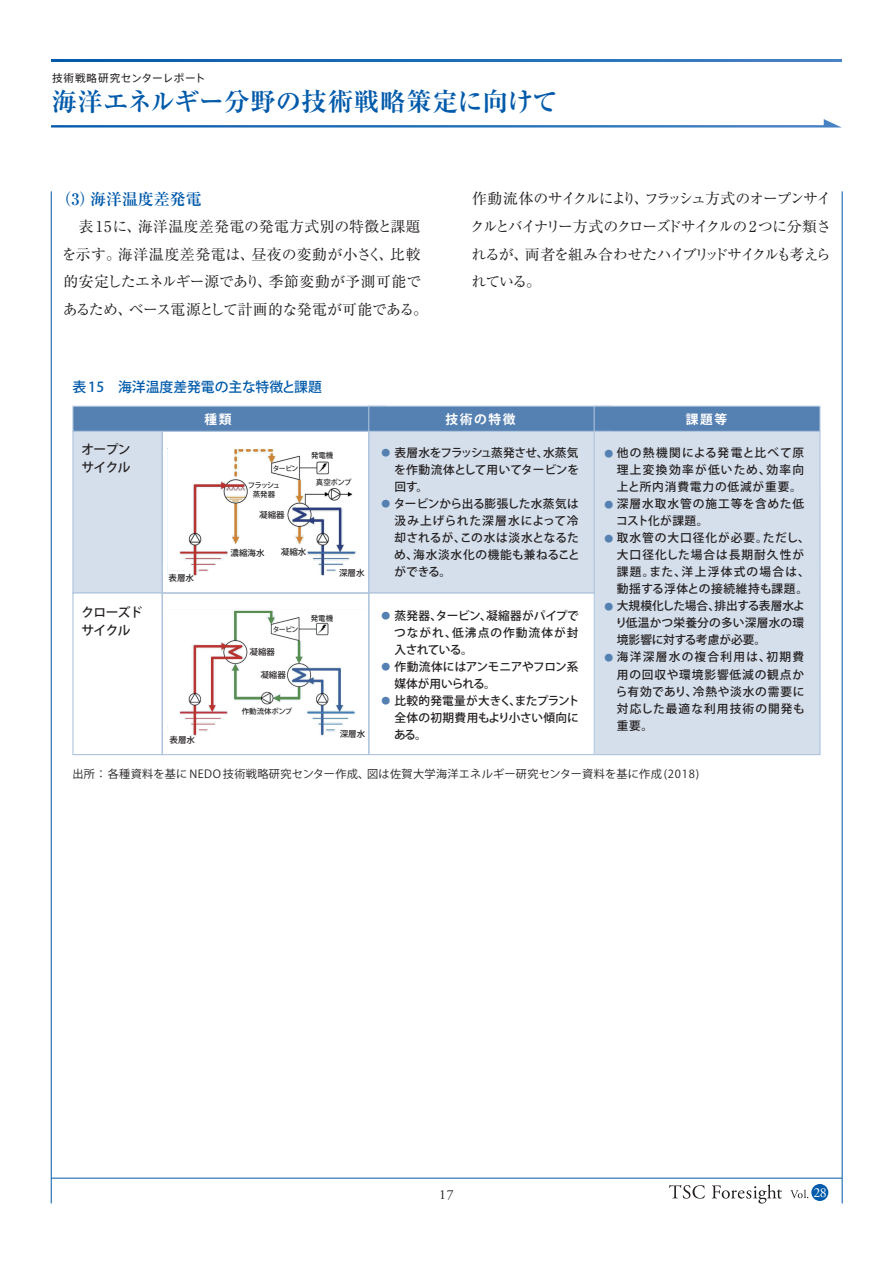
<style>
.page{position:relative;width:893px;height:1263px;background:#fff}
.page>*{position:absolute;margin:0;border:0;box-sizing:border-box;transform-origin:0 0}
.t1{font:700 25.5px "Ryumin Pro";letter-spacing:.005em;color:#015aaa}
.t2{font:700 15.9px "Ryumin Pro";color:#015aaa}
.t3{font:14.85px/27.6px "Ryumin Pro";letter-spacing:.02em;color:#231f20}
.t4{font:14.85px/27.6px "Ryumin Pro";letter-spacing:-.02em;color:#231f20;text-align:justify}
.t5{font:500 13.8px "Koz Go Pr 6 N";color:#015aaa}
.t6{font:13.8px "Adobe Garamond Pro";color:#231f20}
.t7{font:13.8px "Adobe Garamond Pro";color:#fff}
.t8{font:500 12.75px/18.1px "Koz Go Pr 6 N";letter-spacing:-.05em;color:#231f20}
.t9{font:700 12.75px "Koz Go Pr 6 N";letter-spacing:.12em;color:#fff}
.t10{font:500 11.7px/17px "Koz Go Pr 6 N";letter-spacing:.07em;color:#231f20}
.t11{font:500 11.7px/17px "Koz Go Pr 6 N";color:#231f20}
.t12{font:11.1px "Koz Go Pr 6 N";letter-spacing:.03em;color:#231f20}
.t13{font:10.65px "Axis Std";letter-spacing:.04em;color:#231f20}
.t14{font:500 8.7px "Koz Go Pr 6 N";color:#5580b2}
.t15{font:500 8.55px "Koz Go Pr 6 N";color:#231f20}
.t16{font:500 7.5px "Koz Go Pr 6 N";letter-spacing:-.01em;color:#231f20}
.t17{font:500 7.5px/9px "Koz Go Pr 6 N";letter-spacing:-.14em;color:#231f20;text-align:center}
.t18{font:500 6.9px "Koz Go Pr 6 N";letter-spacing:-.1em;color:#231f20}
</style>
<div class="page">
<img style="left:173px;top:449px;width:184px;height:126px">
<div style="left:168px;top:563px;width:20px;height:7px;background:#fff"></div>
<div style="left:231px;top:546px;width:29px;height:8px;background:#fff"></div>
<div style="left:264px;top:510px;width:23px;height:9px;background:#fff"></div>
<div style="left:282px;top:545px;width:22px;height:8px;background:#fff"></div>
<div style="left:347px;top:563px;width:21px;height:8px;background:#fff"></div>
<div style="left:248px;top:482px;width:33px;height:18px;background:#fff"></div>
<div style="left:274px;top:464px;width:24px;height:7px;background:#fff"></div>
<div style="left:312px;top:452px;width:23px;height:8px;background:#fff"></div>
<div style="left:318px;top:479px;width:32px;height:8px;background:#fff"></div>
<img style="left:179px;top:611px;width:177px;height:125px">
<div style="left:168px;top:723px;width:20px;height:8px;background:#fff"></div>
<div style="left:249px;top:648px;width:20px;height:9px;background:#fff"></div>
<div style="left:266px;top:671px;width:21px;height:8px;background:#fff"></div>
<div style="left:244px;top:706px;width:46px;height:9px;background:#fff"></div>
<div style="left:346px;top:723px;width:21px;height:8px;background:#fff"></div>
<div style="left:311px;top:614px;width:22px;height:8px;background:#fff"></div>
<div style="left:273px;top:625px;width:25px;height:8px;background:#fff"></div>
<svg style="left:72px;top:406px;width:296px;height:25px;background:#5983b4"></svg>
<div style="left:369px;top:406px;width:242px;height:25px;background:#5580b2"></div>
<div style="left:368px;top:406px;width:244px;height:26px;border:1px solid #aec4dc"></div>
<div style="left:594px;top:406px;width:226px;height:25px;background:#5580b2"></div>
<div style="left:594px;top:406px;width:226px;height:26px;border:1px solid #aec4dc"></div>
<div style="left:369px;top:431px;width:242px;height:162px;background:#d5dfeb"></div>
<div style="left:368px;top:431px;width:244px;height:162px;border:1px solid #aec4dc"></div>
<div style="left:594px;top:431px;width:226px;height:324px;background:#d5dfeb"></div>
<div style="left:594px;top:431px;width:227px;height:324px;border:1px solid #aec4dc"></div>
<div style="left:73px;top:431px;width:89px;height:162px;background:#d5dfeb"></div>
<div style="left:72px;top:431px;width:91px;height:162px;border:1px solid #aec4dc"></div>
<div style="left:162px;top:431px;width:207px;height:162px;border:1px solid #aec4dc"></div>
<div style="left:72px;top:592px;width:91px;height:163px;border:1px solid #aec4dc"></div>
<div style="left:368px;top:592px;width:227px;height:163px;border:1px solid #aec4dc"></div>
<div style="left:162px;top:592px;width:207px;height:163px;border:1px solid #aec4dc"></div>
<svg style="left:51px;top:119px;width:791px;height:9px"></svg>
<svg style="left:51px;top:60px;width:791px;height:2px;background:#226db6"></svg>
<hr style="left:51px;top:191px;width:1px;height:1012px;background:#015aaa">
<hr style="left:842px;top:191px;width:1px;height:1012px;background:#015aaa">
<hr style="left:51px;top:1178px;width:791px;height:1px;background:#015aaa">
<div style="left:811px;top:1184px;width:17px;height:17px;background:#015aaa;border-radius:50%"></div>
<svg style="left:790px;top:1190px;width:18px;height:8px"></svg>
<svg style="left:669px;top:1185px;width:36px;height:14px"></svg>
<svg style="left:712px;top:1184px;width:70px;height:19px"></svg>
<p class="t13" style="left:52px;top:70px;width:155px">技術戦略研究センターレポート</p>
<h1 class="t1" style="left:51px;top:81px;width:508px">海洋エネルギー分野の技術戦略策定に向けて</h1>
<h2 class="t2" style="left:55px;top:187px;width:148px">（3）海洋温度差発電</h2>
<p class="t3" style="left:62px;top:212px;width:368px">　表15に、海洋温度差発電の発電方式別の特徴と課題を示す。海洋温度差発電は、昼夜の変動が小さく、比較的安定したエネルギー源であり、季節変動が予測可能であるため、ベース電源として計画的な発電が可能である。</p>
<p class="t5" style="left:72px;top:379px;width:251px">表 15　海洋温度差発電の主な特徴と課題</p>
<p class="t4" style="left:470px;top:184px;width:362px">作動流体のサイクルにより、フラッシュ方式のオープンサイクルとバイナリー方式のクローズドサイクルの 2 つに分類されるが、両者を組み合わせたハイブリッドサイクルも考えられている。</p>
<p class="t8" style="left:81px;top:440px;width:51px">オープンサイクル</p>
<p class="t8" style="left:81px;top:603px;width:63px">クローズドサイクル</p>
<p class="t15" style="left:169px;top:573px;width:27px">表層水</p>
<p class="t15" style="left:170px;top:735px;width:27px">表層水</p>
<p class="t9" style="left:204px;top:412px;width:29px">種類</p>
<p class="t9" style="left:446px;top:412px;width:71px">技術の特徴</p>
<p class="t9" style="left:686px;top:412px;width:43px">課題等</p>
<p class="t10" style="left:615px;top:445px;width:196px">他の熱機関による発電と比べて原理上変換効率が低いため、効率向上と所内消費電力の低減が重要。深層水取水管の施工等を含めた低コスト化が課題。<br>取水管の大口径化が必要。ただし、大口径化した場合は長期耐久性が課題。また、洋上浮体式の場合は、動揺する浮体との接続維持も課題。大規模化した場合、排出する表層水より低温かつ栄養分の多い深層水の環境影響に対する考慮が必要。<br>海洋深層水の複合利用は、初期費用の回収や環境影響低減の観点から有効であり、冷熱や淡水の需要に対応した最適な利用技術の開発も重要。</p>
<p class="t11" style="left:394px;top:445px;width:188px">表層水をフラッシュ蒸発させ、水蒸気を作動流体として用いてタービンを回す。<br>タービンから出る膨張した水蒸気は汲み上げられた深層水によって冷却されるが、この水は淡水となるため、海水淡水化の機能も兼ねることができる。</p>
<p class="t14" style="left:382px;top:448px;width:10px">●</p>
<p class="t14" style="left:604px;top:449px;width:10px">●</p>
<p class="t16" style="left:311px;top:451px;width:24px">発電機</p>
<p class="t18" style="left:273px;top:464px;width:27px">タービン</p>
<p class="t17" style="left:248px;top:480px;width:34px">フラッシュ蒸発器</p>
<p class="t16" style="left:316px;top:478px;width:37px">真空ポンプ</p>
<p class="t14" style="left:382px;top:499px;width:10px">●</p>
<p class="t14" style="left:604px;top:500px;width:10px">●</p>
<p class="t14" style="left:604px;top:534px;width:10px">●</p>
<p class="t15" style="left:259px;top:510px;width:27px">凝縮器</p>
<p class="t15" style="left:230px;top:548px;width:36px">濃縮海水</p>
<p class="t15" style="left:281px;top:547px;width:27px">凝縮水</p>
<p class="t15" style="left:339px;top:568px;width:27px">深層水</p>
<p class="t14" style="left:604px;top:602px;width:10px">●</p>
<p class="t11" style="left:394px;top:607px;width:187px">蒸発器、タービン、凝縮器がパイプでつながれ、低沸点の作動流体が封入されている。<br>作動流体にはアンモニアやフロン系媒体が用いられる。<br>比較的発電量が大きく、またプラント全体の初期費用もより小さい傾向にある。</p>
<p class="t14" style="left:382px;top:611px;width:10px">●</p>
<p class="t16" style="left:311px;top:614px;width:24px">発電機</p>
<p class="t18" style="left:273px;top:626px;width:27px">タービン</p>
<p class="t15" style="left:249px;top:647px;width:27px">凝縮器</p>
<p class="t14" style="left:604px;top:653px;width:10px">●</p>
<p class="t14" style="left:382px;top:662px;width:10px">●</p>
<p class="t14" style="left:382px;top:696px;width:10px">●</p>
<p class="t15" style="left:260px;top:670px;width:27px">凝縮器</p>
<p class="t16" style="left:242px;top:707px;width:52px">作動流体ポンプ</p>
<p class="t15" style="left:340px;top:729px;width:27px">深層水</p>
<p class="t12" style="left:72px;top:768px;width:628px">出所：各種資料を基に NEDO 技術戦略研究センター作成、図は佐賀大学海洋エネルギー研究センター資料を基に作成 (2018)</p>
<p class="t6" style="left:439px;top:1186px;width:16px">17</p>
<p class="t7" style="left:813px;top:1184px;width:15px">28</p>
</div>
